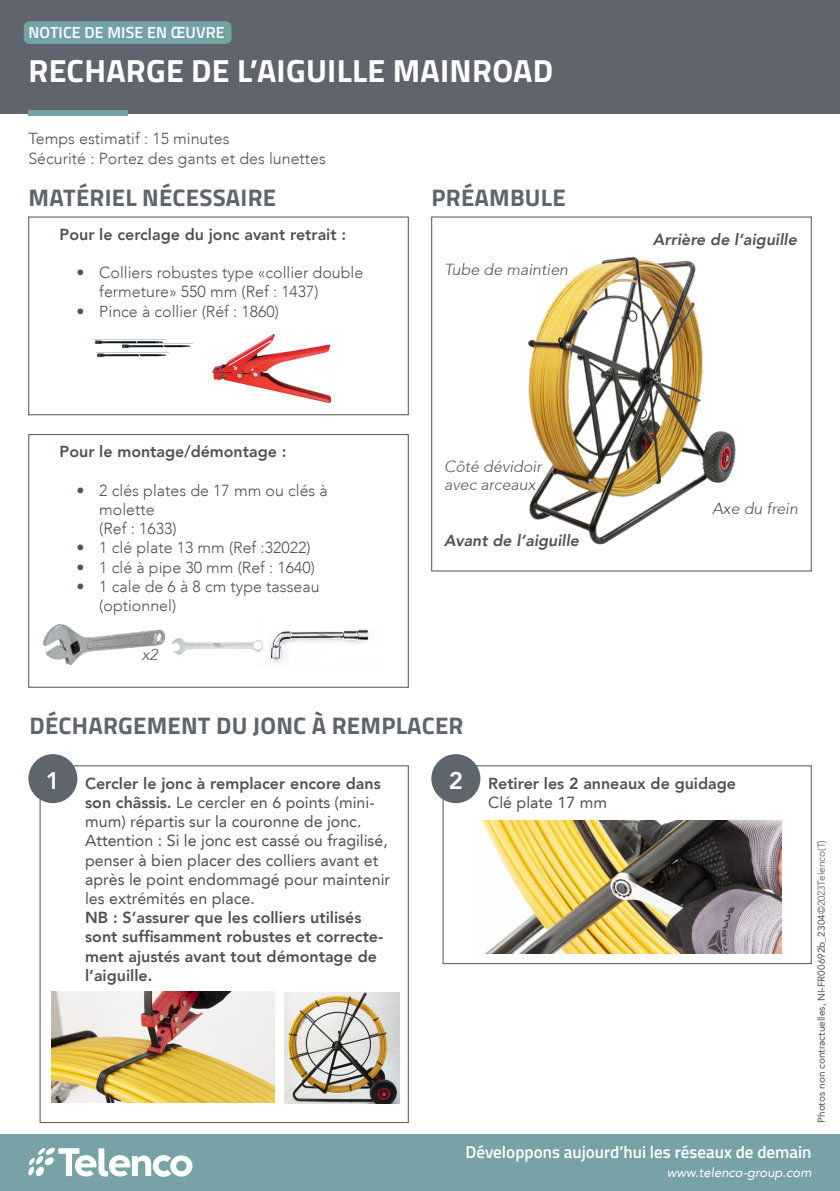
<style>
.page{position:relative;width:840px;height:1191px;background:#fff}
.page>*{position:absolute;margin:0;border:0;box-sizing:border-box;transform-origin:0 0}
.t1{font:700 32px "Titillium Web";letter-spacing:.01em;color:#fff}
.t2{font:700 24px "Titillium Web";letter-spacing:.01em;color:#5f656c}
.t3{font:800 24px "Avenir LT";color:#fff}
.t4{font:600 17px "Titillium Web";color:#fff}
.ACTION___DESCRIPTION{font:300 16px/19.2px "Avenir LT";color:#505353}
.t5{font:16px/19.2px "Avenir LT";color:#505353}
.ACTION___DESCRIPTION-2{font:800 16px/19.2px "Avenir LT";color:#505353}
.t6{font:italic 300 16px/18px "Avenir 35";color:#505353}
.t7{font:italic 800 16px "Avenir LT";color:#505353}
.t8{font:600 16px "Titillium Web";letter-spacing:.01em;color:#fff}
.t9{font:italic 13.2px "Avenir LT";color:#fff}
.t10{font:10px "Avenir LT";color:#505353}
.s1{font-weight:800}
.s2{font-weight:300}
</style>
<div class="page">
<div style="left:0;top:1134px;width:839px;height:57px;background:#77a3a6"></div>
<div style="left:0;top:0;width:839px;height:113px;background:#60656d"></div>
<div style="left:28px;top:111px;width:100px;height:5px;background:#74a3a6"></div>
<svg style="left:28px;top:1147px;width:164px;height:29px"></svg>
<div style="left:24px;top:21px;width:207px;height:23px;background:#74a3a6;border-radius:6px"></div>
<div style="left:28px;top:217px;width:380px;height:198px;border:1px solid #505353"></div>
<div style="left:40px;top:765px;width:368px;height:358px;border:1px solid #505353"></div>
<div style="left:28px;top:754px;width:49px;height:49px;background:#5f656c;border-radius:50%"></div>
<div style="left:442px;top:765px;width:369px;height:199px;border:1px solid #505353"></div>
<div style="left:431px;top:754px;width:49px;height:49px;background:#5f656c;border-radius:50%"></div>
<img style="left:95px;top:339px;width:26px;height:5px">
<img style="left:97px;top:352px;width:69px;height:5px">
<img style="left:121px;top:339px;width:71px;height:16px">
<img style="left:212px;top:334px;width:119px;height:69px">
<img style="left:527px;top:256px;width:209px;height:289px">
<div style="left:28px;top:434px;width:380px;height:253px;border:1px solid #505353"></div>
<img style="left:43px;top:625px;width:121px;height:39px">
<img style="left:269px;top:629px;width:100px;height:34px">
<img style="left:171px;top:638px;width:92px;height:17px">
<img style="left:51px;top:991px;width:223px;height:111px">
<img style="left:285px;top:992px;width:114px;height:111px">
<img style="left:481px;top:820px;width:300px;height:133px">
<p class="t8" style="left:28px;top:20px;width:198px">NOTICE DE MISE EN ŒUVRE</p>
<h1 class="t1" style="left:29px;top:46px;width:526px">RECHARGE DE L’AIGUILLE MAINROAD</h1>
<p class="ACTION___DESCRIPTION" style="left:28px;top:129px;width:202px">Temps estimatif : 15 minutes</p>
<p class="ACTION___DESCRIPTION" style="left:28px;top:149px;width:299px">Sécurité : Portez des gants et des lunettes</p>
<p class="t2" style="left:28px;top:180px;width:249px">MATÉRIEL NÉCESSAIRE</p>
<p class="ACTION___DESCRIPTION-2" style="left:60px;top:225px;width:288px">Pour le cerclage du jonc avant retrait :</p>
<p class="ACTION___DESCRIPTION" style="left:99px;top:263px;width:265px;text-indent:-23px">• Colliers robustes type «collier double fermeture» 550 mm (Ref : 1437)</p>
<p class="ACTION___DESCRIPTION" style="left:77px;top:302px;width:204px">• Pince à collier (Réf : 1860)</p>
<p class="t2" style="left:431px;top:180px;width:136px">PRÉAMBULE</p>
<p class="t6" style="left:444px;top:261px;width:125px">Tube de maintien</p>
<p class="t7" style="left:652px;top:230px;width:145px">Arrière de l’aiguille</p>
<p class="ACTION___DESCRIPTION-2" style="left:60px;top:442px;width:228px">Pour le montage/démontage :</p>
<p class="ACTION___DESCRIPTION" style="left:99px;top:481px;width:230px;text-indent:-23px">• 2 clés plates de 17 mm ou clés à molette<br>(Ref : 1633)</p>
<p class="ACTION___DESCRIPTION" style="left:77px;top:538px;width:235px">• 1 clé plate 13 mm (Ref :32022)</p>
<p class="ACTION___DESCRIPTION" style="left:77px;top:557px;width:240px">• 1 clé à pipe 30 mm (Ref : 1640)</p>
<p class="ACTION___DESCRIPTION" style="left:99px;top:577px;width:222px;text-indent:-23px">• 1 cale de 6 à 8 cm type tasseau (optionnel)</p>
<p class="t6" style="left:142px;top:646px;width:18px">x2</p>
<p class="t6" style="left:444px;top:457px;width:99px">Côté dévidoir avec arceaux</p>
<p class="t7" style="left:444px;top:530px;width:136px">Avant de l’aiguille</p>
<p class="t6" style="left:711px;top:500px;width:87px">Axe du frein</p>
<p class="t2" style="left:30px;top:707px;width:435px">DÉCHARGEMENT DU JONC À REMPLACER</p>
<p class="t3" style="left:448px;top:766px;width:16px">2</p>
<p class="t3" style="left:46px;top:766px;width:16px">1</p>
<p class="ACTION___DESCRIPTION-2" style="left:488px;top:773px;width:249px">Retirer les 2 anneaux de guidage</p>
<p class="t5" style="left:488px;top:793px;width:120px">Clé plate 17 mm</p>
<p class="t5" style="left:85px;top:773px;width:297px"><span class="s1">Cercler le jonc à remplacer encore dans son châssis.</span> Le cercler en 6 points (mini&shy;mum) répartis sur la couronne de jonc.</p>
<p class="t5" style="left:85px;top:831px;width:306px">Attention : Si le jonc est cassé ou fragilisé, penser à bien placer des colliers avant et après le point endommagé pour maintenir les extrémités en place.</p>
<p class="ACTION___DESCRIPTION-2" style="left:85px;top:908px;width:299px">NB : S’assurer que les colliers utilisés sont suffisamment robustes et correcte&shy;ment ajustés avant tout démontage de l’aiguille.</p>
<p class="t10" style="left:815px;top:1123px;width:284px;rotate:-90deg">Photos non contractuelles, NI-FR00692b_2304<span class="s2">©2023Telenco(T)</span></p>
<p class="t4" style="left:465px;top:1139px;width:347px">Développons aujourd’hui les réseaux de demain</p>
<p class="t9" style="left:666px;top:1165px;width:146px">www.telenco-group.com</p>
</div>
